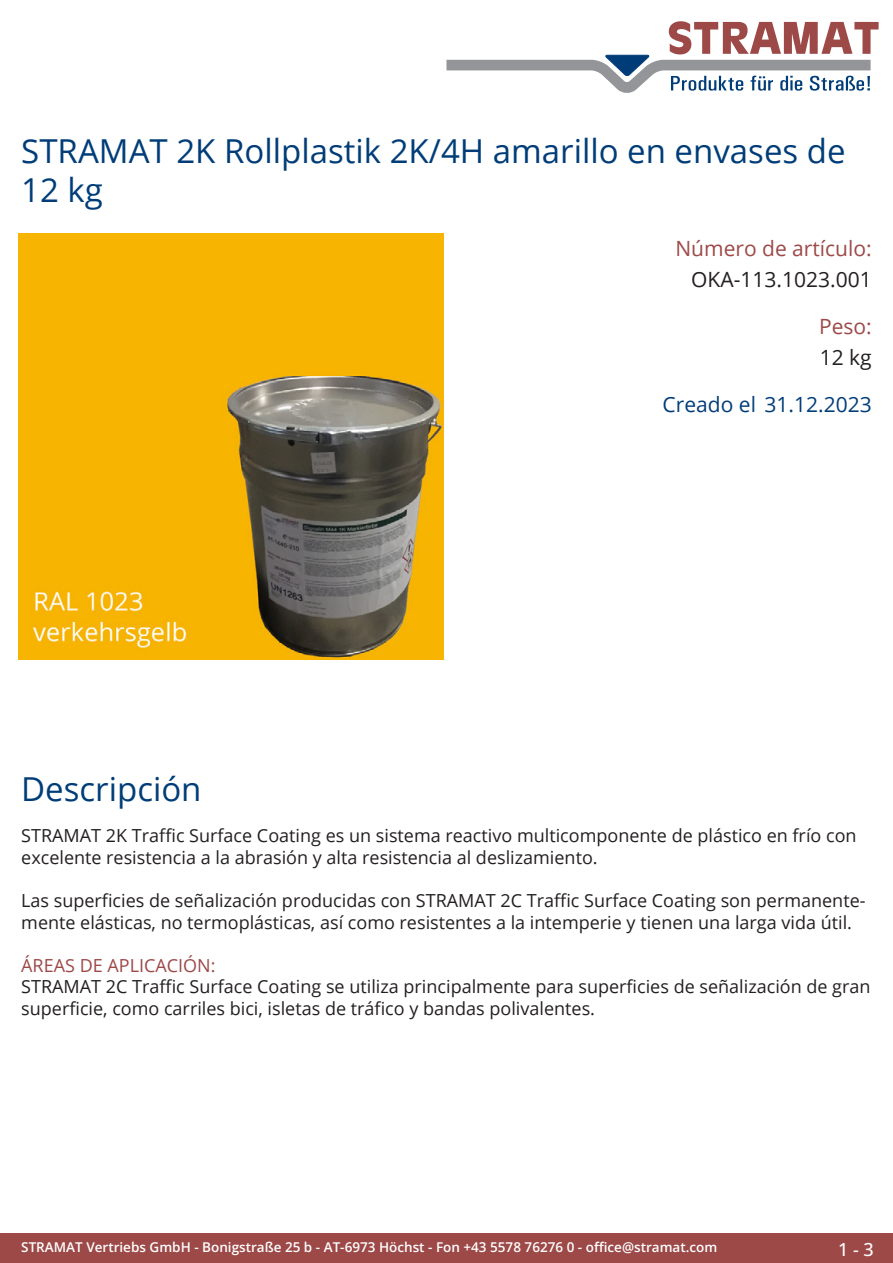
<style>
.page{position:relative;width:893px;height:1263px;background:#fff}
.page>*{position:absolute;margin:0;border:0;box-sizing:border-box;transform-origin:0 0}
.Produkttitel{font:33px/39.6px "Open Sans";color:#003d78}
.TechDaten_Überschrif{font:21px "Open Sans";color:#9c4948}
.TechDaten_Inhalt{font:21px "Open Sans";color:#231f20}
.Erstellungsdatum{font:21px "Open Sans";color:#003d78}
.Beschreibung_Text{font:18px/21.6px "Open Sans";color:#231f20}
.t1{font:500 18px "Open Sans";color:#fff}
.t2{font:600 13.5px "Open Sans";color:#fff}
.s1{color:#9c4948}
</style>
<div class="page">
<div style="left:0;top:1233px;width:893px;height:30px;background:#9c4948"></div>
<svg style="left:446px;top:21px;width:433px;height:72px"></svg>
<img style="left:18px;top:234px;width:425px;height:425px">
<p class="Produkttitel" style="left:21px;top:130px;width:826px">STRAMAT 2K Rollplastik 2K/4H amarillo en envases de<br>12 kg</p>
<p class="TechDaten_Überschrif" style="left:675px;top:234px;width:198px">Número de artículo:</p>
<p class="TechDaten_Inhalt" style="left:691px;top:265px;width:182px">OKA-113.1023.001</p>
<p class="TechDaten_Überschrif" style="left:819px;top:312px;width:54px">Peso:</p>
<p class="TechDaten_Inhalt" style="left:820px;top:343px;width:54px">12 kg</p>
<p class="Erstellungsdatum" style="left:663px;top:390px;width:211px">Creado el 31.12.2023</p>
<p class="Produkttitel" style="left:21px;top:768px;width:182px">Descripción</p>
<p class="Beschreibung_Text" style="left:21px;top:824px;width:837px">STRAMAT 2K Traffic Surface Coating es un sistema reactivo multicomponente de plástico en frío con excelente resistencia a la abrasión y alta resistencia al deslizamiento.</p>
<p class="Beschreibung_Text" style="left:21px;top:889px;width:846px">Las superficies de señalización producidas con STRAMAT 2C Traffic Surface Coating son permanente&shy;mente elásticas, no termoplásticas, así como resistentes a la intemperie y tienen una larga vida útil.</p>
<p class="Beschreibung_Text" style="left:21px;top:954px;width:851px"><span class="s1">ÁREAS DE APLICACIÓN:<br></span>STRAMAT 2C Traffic Surface Coating se utiliza principalmente para superficies de señalización de gran superficie, como carriles bici, isletas de tráfico y bandas polivalentes.</p>
<p class="t2" style="left:21px;top:1238px;width:698px">STRAMAT Vertriebs GmbH - Bonigstraße 25 b - AT-6973 Höchst - Fon +43 5578 76276 0 - office@stramat.com</p>
<p class="t1" style="left:838px;top:1237px;width:37px">1 - 3</p>
</div>
